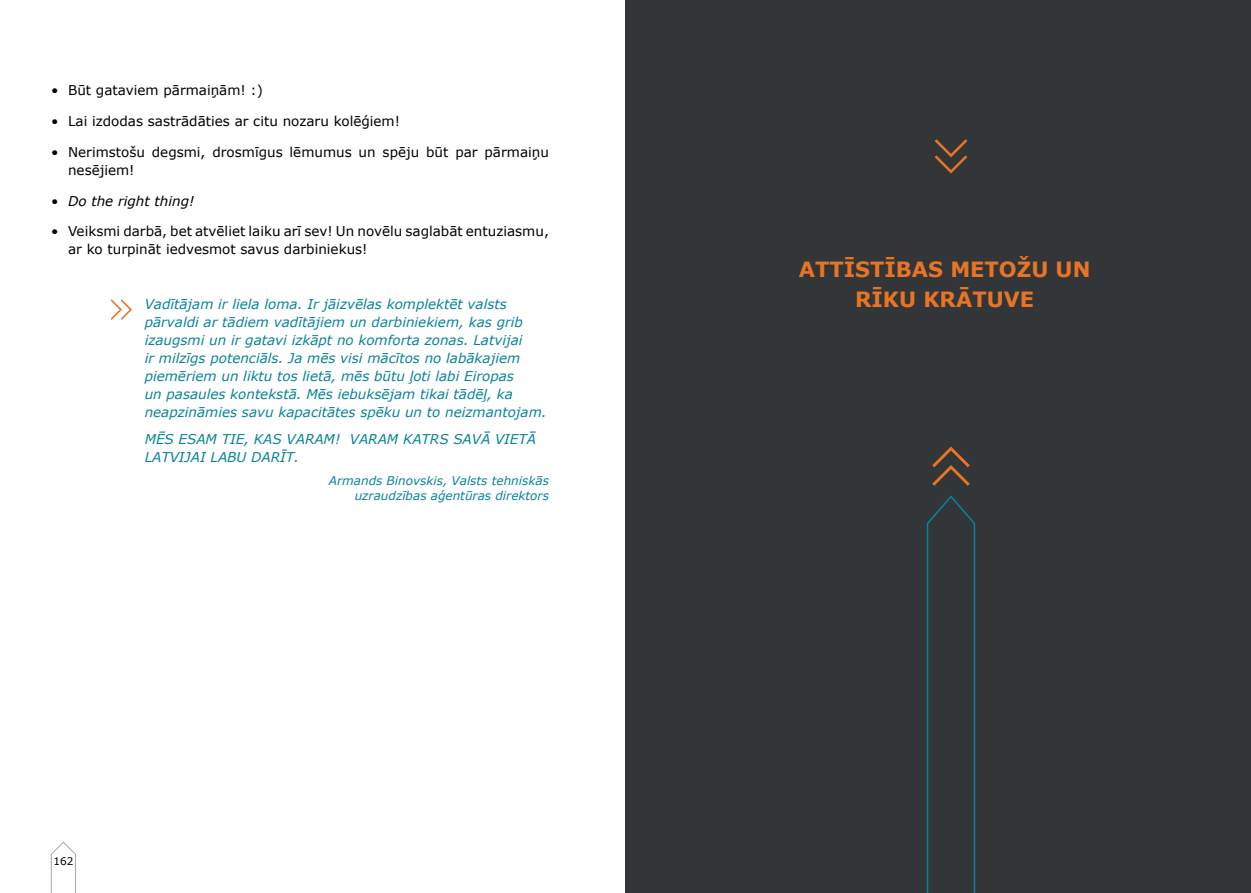
<style>
.page{position:relative;width:1251px;height:893px;background:#fff}
.page>*{position:absolute;margin:0;border:0;box-sizing:border-box;transform-origin:0 0}
.t1{font:700 21px/30px "Verdana";color:#e87424;text-align:center}
.t2{font:italic 13.5px/18px "Verdana";color:#09839b}
.t3{font:13.5px/18px "Verdana";color:#000}
.t4{font:italic 13.5px "Verdana";color:#000}
.t5{font:italic 12px/15px "Verdana";color:#09839b;text-align:right}
.t6{font:10.5px "Verdana";color:#000}
.s1{font-style:normal}
</style>
<div class="page">
<svg style="left:111px;top:299px;width:21px;height:21px"></svg>
<div style="left:625px;top:0;width:625px;height:893px;background:#333638"></div>
<svg style="left:926px;top:495px;width:49px;height:398px"></svg>
<svg style="left:932px;top:446px;width:37px;height:40px"></svg>
<svg style="left:934px;top:139px;width:33px;height:34px"></svg>
<svg style="left:50px;top:841px;width:26px;height:52px"></svg>
<p class="t3" style="left:51px;top:81px;width:213px">• Būt gataviem pārmaiņām! :)</p>
<p class="t3" style="left:51px;top:112px;width:350px">• Lai izdodas sastrādāties ar citu nozaru kolēģiem!</p>
<p class="t3" style="left:68px;top:143px;width:482px;text-indent:-17px">• Nerimstošu degsmi, drosmīgus lēmumus un spēju būt par pārmaiņu nesējiem!</p>
<p class="t4" style="left:51px;top:191px;width:145px"><span class="s1">•</span> Do the right thing!</p>
<p class="t3" style="left:68px;top:222px;width:482px;text-indent:-17px">• Veiksmi darbā, bet atvēliet laiku arī sev! Un novēlu saglabāt entuziasmu, ar ko turpināt iedvesmot savus darbiniekus!</p>
<p class="t2" style="left:145px;top:295px;width:403px">Vadītājam ir liela loma. Ir jāizvēlas komplektēt valsts pārvaldi ar tādiem vadītājiem un darbiniekiem, kas grib izaugsmi un ir gatavi izkāpt no komforta zonas. Latvijai<br>ir milzīgs potenciāls. Ja mēs visi mācītos no labākajiem piemēriem un liktu tos lietā, mēs būtu ļoti labi Eiropas<br>un pasaules kontekstā. Mēs iebuksējam tikai tādēļ, ka neapzināmies savu kapacitātes spēku un to neizmantojam.</p>
<p class="t2" style="left:145px;top:429px;width:393px">MĒS ESAM TIE, KAS VARAM! VARAM KATRS SAVĀ VIETĀ<br>LATVIJAI LABU DARĪT.</p>
<p class="t5" style="left:329px;top:473px;width:221px">Armands Binovskis, Valsts tehniskās uzraudzības aģentūras direktors</p>
<p class="t6" style="left:53px;top:854px;width:22px">162</p>
<h1 class="t1" style="left:798px;top:254px;width:293px">ATTĪSTĪBAS METOŽU UN<br>RĪKU KRĀTUVE</h1>
</div>
